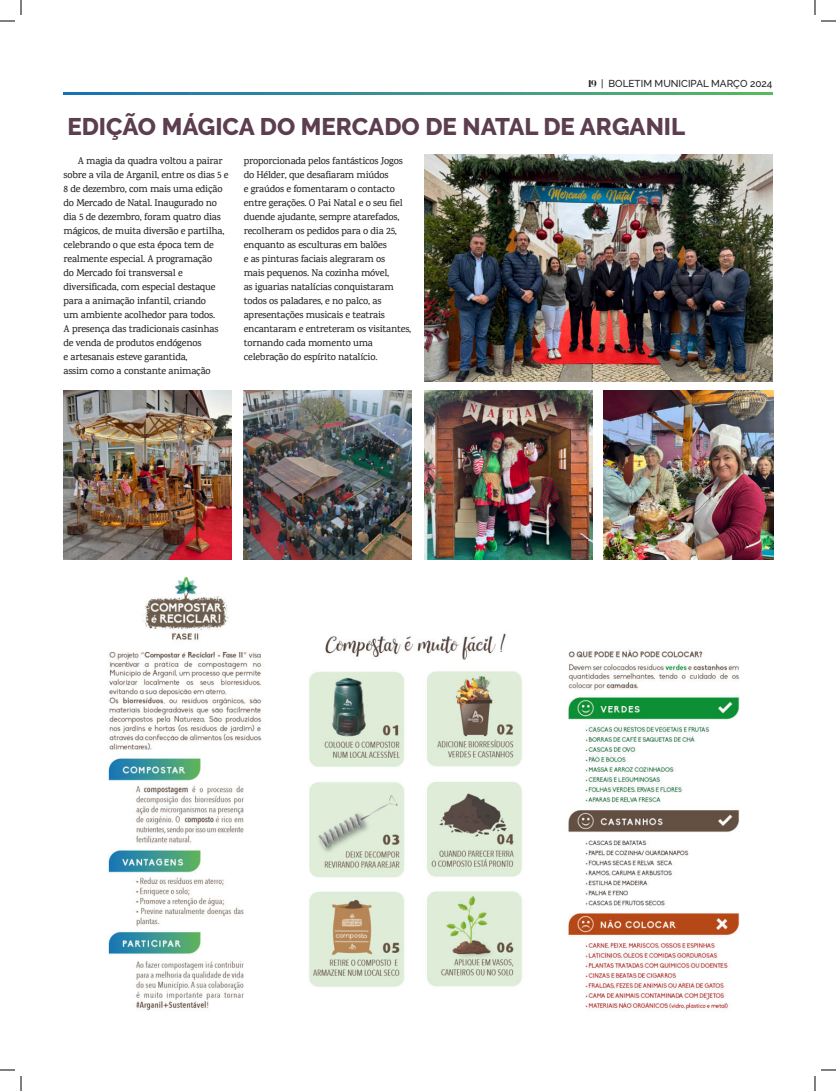
<style>
.page{position:relative;width:836px;height:1091px;background:#fff}
.page>*{position:absolute;margin:0;border:0;box-sizing:border-box;transform-origin:0 0}
.t1{font:800 24px "Raleway";color:#5c3e4f}
.t2{font:500 10px/14px "Karma";letter-spacing:-.02em;color:#231f20}
.t3{font:500 10px "Raleway";color:#231f20}
.s1{font-family:"spinwerad";font-weight:700}
</style>
<div class="page">
<img style="left:424px;top:391px;width:168px;height:169px">
<img style="left:64px;top:391px;width:168px;height:169px">
<img style="left:604px;top:391px;width:170px;height:169px">
<img style="left:424px;top:154px;width:348px;height:227px">
<img style="left:244px;top:391px;width:168px;height:169px">
<img style="left:107px;top:577px;width:633px;height:434px">
<div style="left:734px;top:994px;width:76px;height:40px;background:#fff"></div>
<svg style="left:0;top:0;width:22px;height:22px"></svg>
<svg style="left:0;top:1069px;width:22px;height:22px"></svg>
<svg style="left:814px;top:0;width:22px;height:22px"></svg>
<svg style="left:814px;top:1069px;width:22px;height:22px"></svg>
<p class="t3" style="left:588px;top:78px;width:186px"><span class="s1">19</span> | BOLETIM MUNICIPAL MARÇO 2024</p>
<h1 class="t1" style="left:67px;top:113px;width:619px">EDIÇÃO MÁGICA DO MERCADO DE NATAL DE ARGANIL</h1>
<p class="t2" style="left:64px;top:153px;width:167px;text-indent:14px">A magia da quadra voltou a pairar sobre a vila de Arganil, entre os dias 5 e 8 de dezembro, com mais uma edição do Mercado de Natal. Inaugurado no dia 5 de dezembro, foram quatro dias mágicos, de muita diversão e partilha, celebrando o que esta época tem de realmente especial. A programação<br>do Mercado foi transversal e diversificada, com especial destaque para a animação infantil, criando<br>um ambiente acolhedor para todos.<br>A presença das tradicionais casinhas de venda de produtos endógenos<br>e artesanais esteve garantida,<br>assim como a constante animação</p>
<p class="t2" style="left:244px;top:153px;width:169px">proporcionada pelos fantásticos Jogos do Hélder, que desafiaram miúdos<br>e graúdos e fomentaram o contacto entre gerações. O Pai Natal e o seu fiel duende ajudante, sempre atarefados, recolheram os pedidos para o dia 25, enquanto as esculturas em balões<br>e as pinturas faciais alegraram os<br>mais pequenos. Na cozinha móvel,<br>as iguarias natalícias conquistaram todos os paladares, e no palco, as apresentações musicais e teatrais encantaram e entreteram os visitantes, tornando cada momento uma celebração do espírito natalício.</p>
</div>
